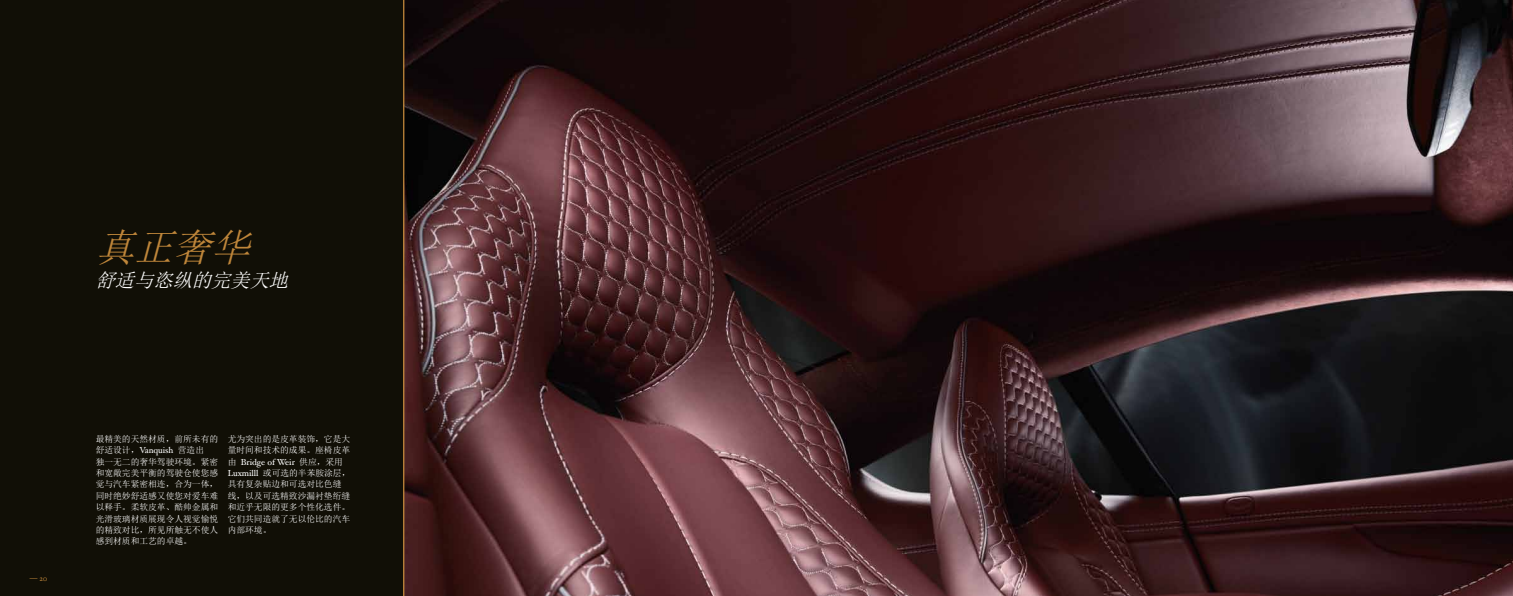
<style>
.page{position:relative;width:1513px;height:596px;background:#fff}
.page>*{position:absolute;margin:0;border:0;box-sizing:border-box;transform-origin:0 0}
.t1{font:italic 38.5px "Sim Sun";color:#bf863a}
.t2{font:italic 19.25px "Sim Sun";color:#fff}
.t3{font:8.75px/11.4px "Sim Sun";color:#fff}
.t4{font:8.75px "Hoefler Text";color:#fff}
.t5{font:7.88px "Hoefler Text";color:#bf863a}
.s1{font-family:"Hoefler Text"}
.s2{font-family:"Sim Sun"}
</style>
<div class="page">
<div style="left:0;top:0;width:1513px;height:595px;background:#110f06"></div>
<img style="left:404px;top:0;width:1109px;height:595px">
<hr style="left:403px;top:0;width:1px;height:595px;background:#bf863a">
<h1 class="t1" style="left:96px;top:228px;width:166px">真正奢华</h1>
<h2 class="t2" style="left:96px;top:270px;width:199px">舒适与恣纵的完美天地</h2>
<p class="t5" style="left:30px;top:573px;width:19px">— 20</p>
<p class="t3" style="left:96px;top:432px;width:124px">最精美的天然材质，前所未有的舒适设计，<span class="s1">Vanquish</span> 营造出<br>独一无二的奢华驾驶环境。紧密和宽敞完美平衡的驾驶仓使您感觉与汽车紧密相连，合为一体，同时绝妙舒适感又使您对爱车难以释手。柔软皮革、酷帅金属和光滑玻璃材质展现令人视觉愉悦的精致对比，所见所触无不使人感到材质和工艺的卓越。</p>
<p class="t3" style="left:228px;top:432px;width:124px">尤为突出的是皮革装饰，它是大量时间和技术的成果。座椅皮革</p>
<p class="t4" style="left:228px;top:456px;width:117px"><span class="s2">由</span> Bridge of Weir <span class="s2">供应，采用</span></p>
<p class="t3" style="left:228px;top:467px;width:124px"><span class="s1">Luxmilll</span> 或可选的半苯胺涂层，具有复杂贴边和可选对比色缝线，以及可选精致沙漏衬垫绗缝和近乎无限的更多个性化选件。它们共同造就了无以伦比的汽车内部环境。</p>
</div>
